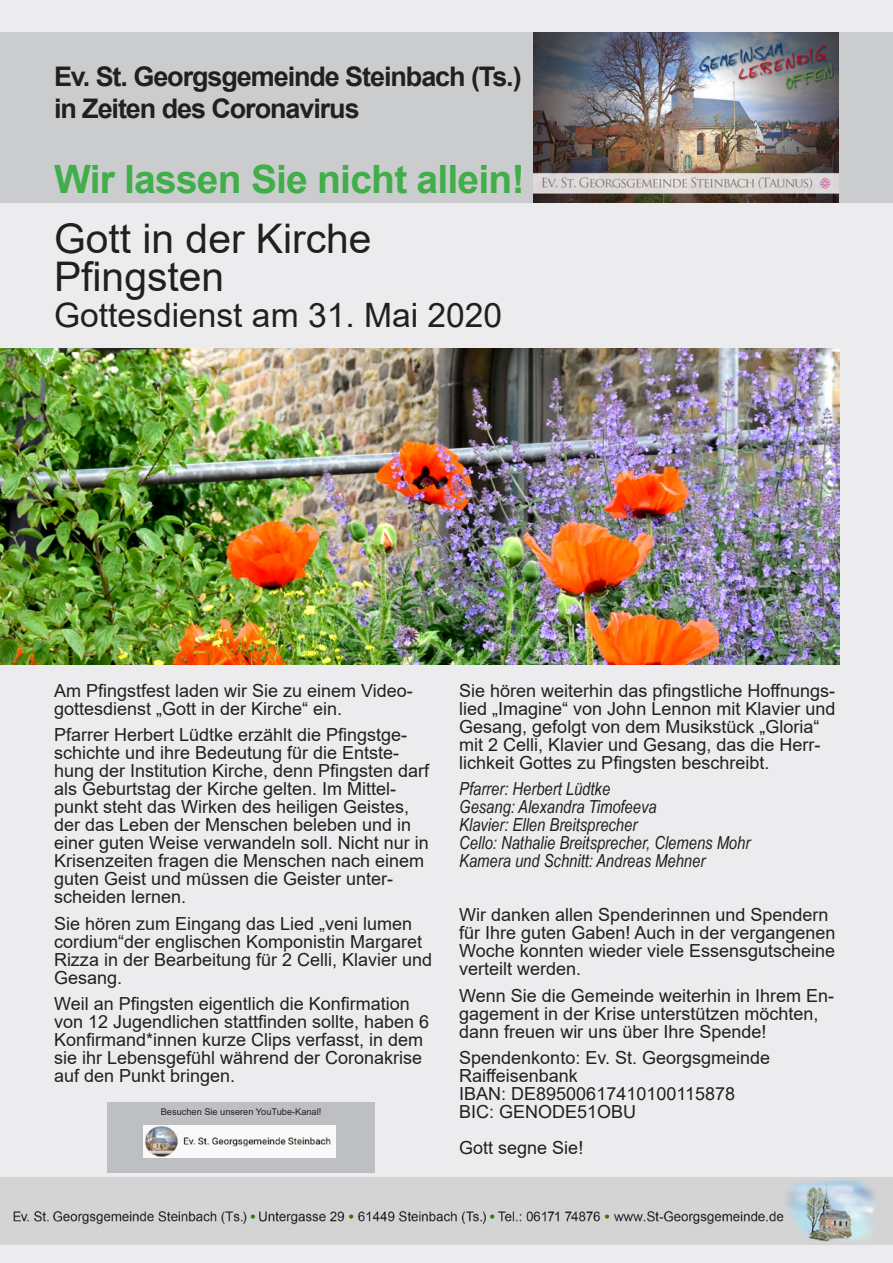
<style>
.page{position:relative;width:893px;height:1263px;background:#ececee}
.page>*{position:absolute;margin:0;border:0;box-sizing:border-box;transform-origin:0 0}
.t1{font:40.8px "Arial";color:#231f20}
.t2{font:700 39px "Arial";letter-spacing:-.02em;color:#40ae49}
.t3{font:33.6px "Arial";color:#231f20}
.t4{font:700 27px/32.4px "Arial";letter-spacing:-.04em;color:#231f20}
.t5{font:18px/18px "Arial";color:#231f20}
.t6{font:italic 18px "Arial Narrow";color:#231f20}
.t7{font:9.15px "Arial";color:#231f20}
</style>
<div class="page">
<img style="left:0;top:1178px;width:893px;height:66px">
<div style="left:0;top:33px;width:893px;height:170px;background:#cbccce"></div>
<img style="left:534px;top:33px;width:305px;height:170px">
<img style="left:0;top:349px;width:840px;height:315px">
<div style="left:107px;top:1102px;width:268px;height:70px;background:#bebfc2"></div>
<img style="left:143px;top:1126px;width:192px;height:31px">
<p class="t4" style="left:54px;top:60px;width:469px">Ev. St. Georgsgemeinde Steinbach (Ts.) in Zeiten des Coronavirus</p>
<p class="t2" style="left:54px;top:152px;width:472px">Wir lassen Sie nicht allein!</p>
<p class="t1" style="left:54px;top:211px;width:319px">Gott in der Kirche</p>
<p class="t1" style="left:54px;top:249px;width:172px">Pfingsten</p>
<p class="t3" style="left:54px;top:292px;width:450px">Gottesdienst am 31. Mai 2020</p>
<p class="t5" style="left:54px;top:681px;width:360px">Am Pfingstfest laden wir Sie zu einem Video&shy;gottesdienst „Gott in der Kirche“ ein.</p>
<p class="t5" style="left:54px;top:726px;width:377px">Pfarrer Herbert Lüdtke erzählt die Pfingstge&shy;schichte und ihre Bedeutung für die Entste&shy;hung der Institution Kirche, denn Pfingsten darf als Geburtstag der Kirche gelten. Im Mittel&shy;punkt steht das Wirken des heiligen Geistes, der das Leben der Menschen beleben und in einer guten Weise verwandeln soll. Nicht nur in Krisenzeiten fragen die Menschen nach einem guten Geist und müssen die Geister unter&shy;scheiden lernen.</p>
<p class="t5" style="left:54px;top:914px;width:380px">Sie hören zum Eingang das Lied „veni lumen cordium“der englischen Komponistin Margaret Rizza in der Bearbeitung für 2 Celli, Klavier und Gesang.</p>
<p class="t5" style="left:54px;top:995px;width:377px">Weil an Pfingsten eigentlich die Konfirmation von 12 Jugendlichen stattfinden sollte, haben 6<br>Konfirmand*innen kurze Clips verfasst, in dem sie ihr Lebensgefühl während der Coronakrise auf den Punkt bringen.</p>
<p class="t7" style="left:161px;top:1106px;width:162px">Besuchen Sie unseren YouTube-Kanal!</p>
<p class="t5" style="left:459px;top:681px;width:378px">Sie hören weiterhin das pfingstliche Hoffnungs&shy;lied „Imagine“ von John Lennon mit Klavier und Gesang, gefolgt von dem Musikstück „Gloria“ mit 2 Celli, Klavier und Gesang, das die Herr&shy;lichkeit Gottes zu Pfingsten beschreibt.</p>
<p class="t6" style="left:459px;top:776px;width:152px">Pfarrer: Herbert Lüdtke</p>
<p class="t6" style="left:459px;top:794px;width:199px">Gesang: Alexandra Timofeeva</p>
<p class="t6" style="left:459px;top:812px;width:180px">Klavier: Ellen Breitsprecher</p>
<p class="t6" style="left:459px;top:830px;width:293px">Cello: Nathalie Breitsprecher, Clemens Mohr</p>
<p class="t6" style="left:459px;top:848px;width:247px">Kamera und Schnitt: Andreas Mehner</p>
<p class="t5" style="left:459px;top:906px;width:378px">Wir danken allen Spenderinnen und Spendern für Ihre guten Gaben! Auch in der vergangenen Woche konnten wieder viele Essensgutscheine verteilt werden.</p>
<p class="t5" style="left:459px;top:986px;width:376px">Wenn Sie die Gemeinde weiterhin in Ihrem En&shy;gagement in der Krise unterstützen möchten, dann freuen wir uns über Ihre Spende!</p>
<p class="t5" style="left:459px;top:1049px;width:312px">Spendenkonto: Ev. St. Georgsgmeinde</p>
<p class="t5" style="left:459px;top:1067px;width:120px">Raiffeisenbank</p>
<p class="t5" style="left:459px;top:1085px;width:277px">IBAN: DE89500617410100115878</p>
<p class="t5" style="left:459px;top:1103px;width:179px">BIC: GENODE51OBU</p>
<p class="t5" style="left:459px;top:1139px;width:126px">Gott segne Sie!</p>
</div>
